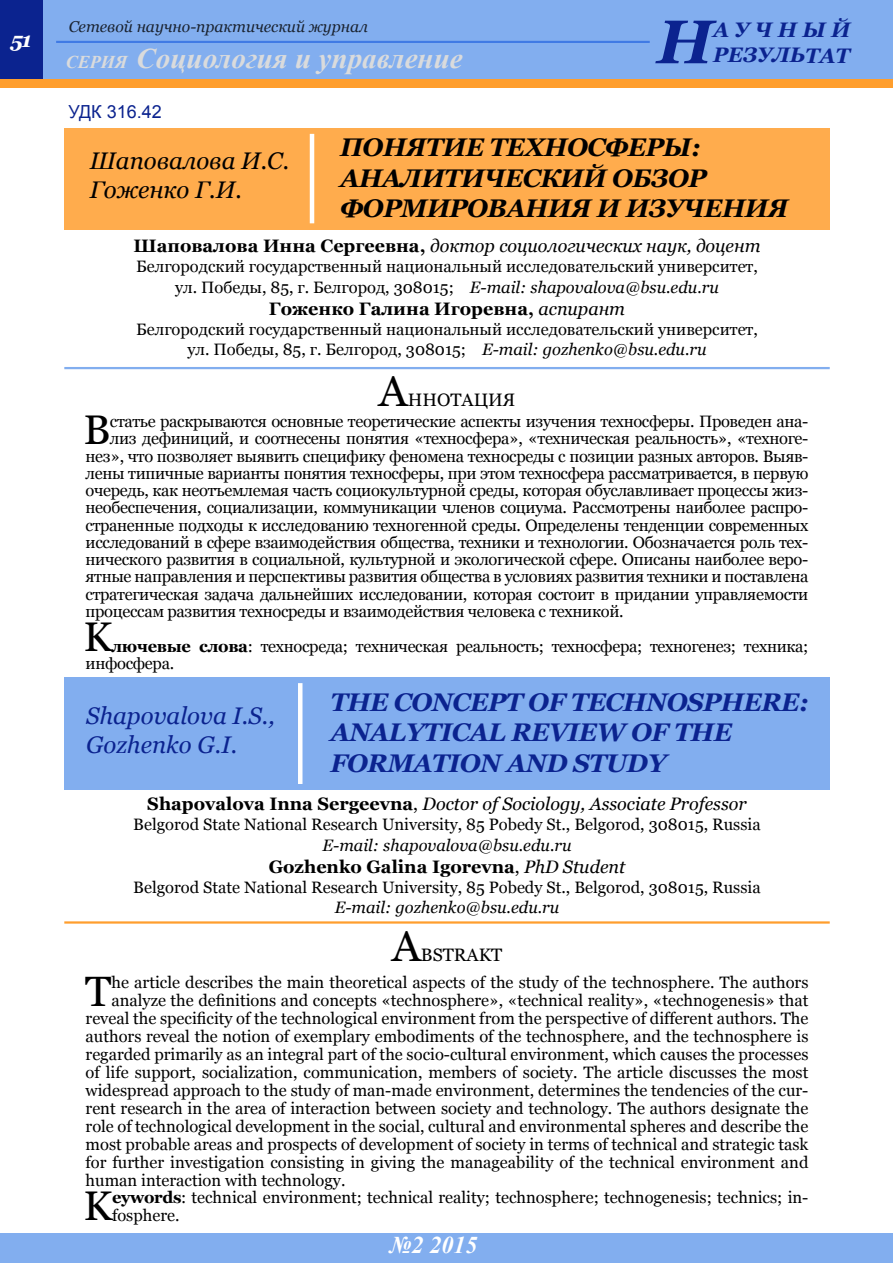
<style>
.page{position:relative;width:893px;height:1263px;background:#fff}
.page>*{position:absolute;margin:0;border:0;box-sizing:border-box;transform-origin:0 0}
.t1{font:italic 700 61.5px "Georgia";color:#0b238f}
.t2{font:43.5px "Georgia";color:#000}
.t3{font:42.45px "Georgia";color:#000}
.t4{font:41.4px "Georgia";color:#000}
.t5{font:italic 700 28.5px "Times New Roman";color:#dadbdc}
.t6{font:italic 700 25.5px/30.6px "Georgia";letter-spacing:-.02em;color:#0b238f}
.t7{font:italic 700 25.5px "Georgia";letter-spacing:-.02em;color:#000}
.t8{font:italic 24px/28.8px "Georgia";color:#0b238f}
.t9{font:italic 24px/28.8px "Georgia";color:#000}
.t10{font:italic 700 24px "Times New Roman";color:#fff}
.t11{font:italic 700 21px/25.2px "Georgia";color:#0b238f}
.t12{font:italic 700 21px "Georgia";color:#fff}
.t13{font:italic 18px "Georgia";color:#000}
.t14{font:700 18px "Georgia";color:#000}
.t15{font:18px "Georgia";color:#000}
.t16{font:18px "Arial";color:#0b238f}
.t17{font:16.5px/21.6px "Georgia";color:#000;text-align:center}
.t18{font:16.5px/17.2px "Georgia";letter-spacing:-.02em;color:#000}
.t19{font:italic 16.5px "Georgia";color:#000}
.t20{font:italic 15.75px "Georgia";color:#000}
.s1{font-size:18px}
.s2{font-weight:700;font-style:normal}
.s3{font-style:italic}
.s4{font-weight:400;font-style:italic}
.s5{font-weight:700}
.s6{font-style:normal}
.s7{font-weight:400}
</style>
<div class="page">
<div style="left:64px;top:677px;width:766px;height:113px;background:#82aeef"></div>
<hr style="left:298px;top:683px;width:4px;height:101px;background:#fff">
<div style="left:0;top:1233px;width:893px;height:30px;background:#82aeef"></div>
<hr style="left:64px;top:367px;width:766px;height:2px;background:#82aeef">
<div style="left:0;top:0;width:893px;height:83px;background:#82aeef"></div>
<div style="left:0;top:79px;width:893px;height:8px;background:#ff9e2d"></div>
<div style="left:0;top:0;width:43px;height:79px;background:#0b238f"></div>
<hr style="left:56px;top:41px;width:594px;height:2px;background:#0a50dc">
<div style="left:64px;top:128px;width:766px;height:101px;background:#ffac4d"></div>
<hr style="left:310px;top:134px;width:4px;height:89px;background:#fff">
<hr style="left:64px;top:921px;width:766px;height:3px;background:#ff9e2d">
<p class="t12" style="left:11px;top:26px;width:23px">51</p>
<p class="t20" style="left:68px;top:17px;width:301px">Сетевой научно-практический журнал</p>
<h3 class="t5" style="left:66px;top:38px;width:398px"><span class="s1">СЕРИЯ</span> Социология и управление</h3>
<p class="t16" style="left:68px;top:100px;width:95px">УДК 316.42</p>
<p class="t11" style="left:713px;top:17px;width:25px">АУЧНЫЙ<br>РЕЗУ</p>
<h1 class="t1" style="left:657px;top:2px;width:63px">Н</h1>
<p class="t11" style="left:772px;top:43px;width:49px">ЛЬТАТ</p>
<h3 class="t9" style="left:90px;top:147px;width:201px">Шаповалова И.С.<br>Гоженко Г.И.</h3>
<h3 class="t7" style="left:340px;top:131px;width:65px">ПОНЯТИЕ</h3>
<h3 class="t7" style="left:489px;top:131px;width:162px">ТЕХНОСФЕРЫ</h3>
<h3 class="t7" style="left:691px;top:131px;width:11px">:</h3>
<h3 class="t7" style="left:340px;top:161px;width:22px">АНА</h3>
<h3 class="t7" style="left:401px;top:161px;width:43px">ЛИТИЧЕС</h3>
<h3 class="t7" style="left:540px;top:161px;width:169px">КИЙ ОБЗОР</h3>
<h3 class="t7" style="left:340px;top:192px;width:170px">ФОРМИРОВАНИЯ</h3>
<h3 class="t7" style="left:597px;top:192px;width:51px">ИИЗУЧЕНИЯ</h3>
<p class="t13" style="left:133px;top:234px;width:629px"><span class="s2">Шаповалова Инна Сергеевна,</span> доктор социологических наук, доцент</p>
<p class="t17" style="left:136px;top:256px;width:623px">Белгородский государственный национальный исследовательский университет, ул. Победы, 85, г. Белгород, 308015; <span class="s3">E-mail: shapovalova@bsu.edu.ru</span></p>
<p class="t14" style="left:269px;top:297px;width:358px">Гоженко Галина Игоревна, <span class="s4">аспирант</span></p>
<p class="t17" style="left:136px;top:319px;width:623px;line-height:19.8px">Белгородский государственный национальный исследовательский университет, ул. Победы, 85, г. Белгород, 308015; <span class="s3">E-mail: gozhenko@bsu.edu.ru</span></p>
<h2 class="t2" style="left:379px;top:364px;width:31px">А</h2>
<p class="t15" style="left:408px;top:389px;width:109px">ННОТАЦИЯ</p>
<h3 class="t4" style="left:84px;top:405px;width:29px">В</h3>
<p class="t18" style="left:110px;top:413px;width:700px">статье раскрываются основные теоретические аспекты изучения техносферы. Проведен ана-</p>
<p class="t18" style="left:110px;top:430px;width:700px">лиз дефиниций, и соотнесены понятия «техносфера», «техническая реальность», «техноге-</p>
<p class="t18" style="left:86px;top:448px;width:724px">нез», что позволяет выявить специфику феномена техносреды с позиции разных авторов. Выяв-</p>
<p class="t18" style="left:86px;top:465px;width:724px">лены типичные варианты понятия техносферы, при этом техносфера рассматривается, в первую</p>
<p class="t18" style="left:86px;top:482px;width:724px">очередь, как неотъемлемая часть социокультурной среды, которая обуславливает процессы жиз-</p>
<p class="t18" style="left:86px;top:499px;width:724px">необеспечения, социализации, коммуникации членов социума. Рассмотрены наиболее распро-</p>
<p class="t18" style="left:86px;top:517px;width:724px">страненные подходы к исследованию техногенной среды. Определены тенденции современных</p>
<p class="t18" style="left:86px;top:534px;width:724px">исследований в сфере взаимодействия общества, техники и технологии. Обозначается роль тех-</p>
<p class="t18" style="left:86px;top:551px;width:724px">нического развития в социальной, культурной и экологической сфере. Описаны наиболее веро-</p>
<p class="t18" style="left:86px;top:568px;width:724px">ятные направления и перспективы развития общества в условиях развития техники и поставлена</p>
<p class="t18" style="left:86px;top:586px;width:724px">стратегическая задача дальнейших исследовании, которая состоит в придании управляемости</p>
<p class="t18" style="left:86px;top:603px;width:539px">процессам развития техносреды и взаимодействия человека с техникой.</p>
<h3 class="t4" style="left:84px;top:612px;width:30px">K</h3>
<p class="t18" style="left:86px;top:638px;width:724px;text-indent:26px"><span class="s5">лючевые слова</span>: техносреда; техническая реальность; техносфера; техногенез; техника; инфосфера.</p>
<h3 class="t8" style="left:86px;top:702px;width:190px">Shapovalova I.S.,<br>Gozhenko G.I.</h3>
<h3 class="t6" style="left:330px;top:686px;width:479px">THE CONCEPT OF TECHNOSPHERE:<br>ANALYTICAL REVIEW OF THE<br>FORMATION AND STUDY</h3>
<p class="t13" style="left:147px;top:792px;width:601px"><span class="s2">Shapovalova Inna Sergeevna</span><span class="s6">,</span> Doctor of Sociology, Associate Professor</p>
<p class="t17" style="left:133px;top:813px;width:629px">Belgorod State National Research University, 85 Pobedy St., Belgorod, 308015, Russia</p>
<p class="t19" style="left:322px;top:835px;width:251px">E-mail: shapovalova@bsu.edu.ru</p>
<p class="t14" style="left:269px;top:855px;width:358px">Gozhenko Galina Igorevna<span class="s7">,</span> <span class="s4">PhD Student</span></p>
<p class="t17" style="left:133px;top:876px;width:629px">Belgorod State National Research University, 85 Pobedy St., Belgorod, 308015, Russia</p>
<p class="t19" style="left:335px;top:896px;width:226px">E-mail: gozhenko@bsu.edu.ru</p>
<h2 class="t2" style="left:392px;top:920px;width:31px">А</h2>
<p class="t15" style="left:421px;top:944px;width:83px">BSTRAKT</p>
<h3 class="t3" style="left:85px;top:965px;width:28px">T</h3>
<p class="t17" style="left:112px;top:972px;width:698px">he article describes the main theoretical aspects of the study of the technosphere. The authors</p>
<p class="t17" style="left:112px;top:990px;width:698px">analyze the definitions and concepts «technosphere», «technical reality», «technogenesis» that</p>
<p class="t17" style="left:86px;top:1008px;width:724px">reveal the specificity of the technological environment from the perspective of different authors. The</p>
<p class="t17" style="left:86px;top:1026px;width:724px">authors reveal the notion of exemplary embodiments of the technosphere, and the technosphere is</p>
<p class="t17" style="left:86px;top:1044px;width:724px">regarded primarily as an integral part of the socio-cultural environment, which causes the processes</p>
<p class="t17" style="left:86px;top:1062px;width:724px">of life support, socialization, communication, members of society. The article discusses the most</p>
<p class="t17" style="left:86px;top:1080px;width:724px">widespread approach to the study of man-made environment, determines the tendencies of the cur-</p>
<p class="t17" style="left:86px;top:1098px;width:724px">rent research in the area of interaction between society and technology. The authors designate the</p>
<p class="t17" style="left:86px;top:1116px;width:724px">role of technological development in the social, cultural and environmental spheres and describe the</p>
<p class="t17" style="left:86px;top:1134px;width:724px">most probable areas and prospects of development of society in terms of technical and strategic task</p>
<p class="t17" style="left:86px;top:1152px;width:724px">for further investigation consisting in giving the manageability of the technical environment and</p>
<p class="t17" style="left:86px;top:1170px;width:261px">human interaction with technology.</p>
<h3 class="t4" style="left:84px;top:1181px;width:30px">K</h3>
<p class="t17" style="left:112px;top:1189px;width:698px;line-height:18px;text-align:left"><span class="s5">еywords</span>: technical environment; technical reality; technosphere; technogenesis; technics; in&shy;fosphere.</p>
<h3 class="t10" style="left:390px;top:1229px;width:89px">№2 2015</h3>
</div>
